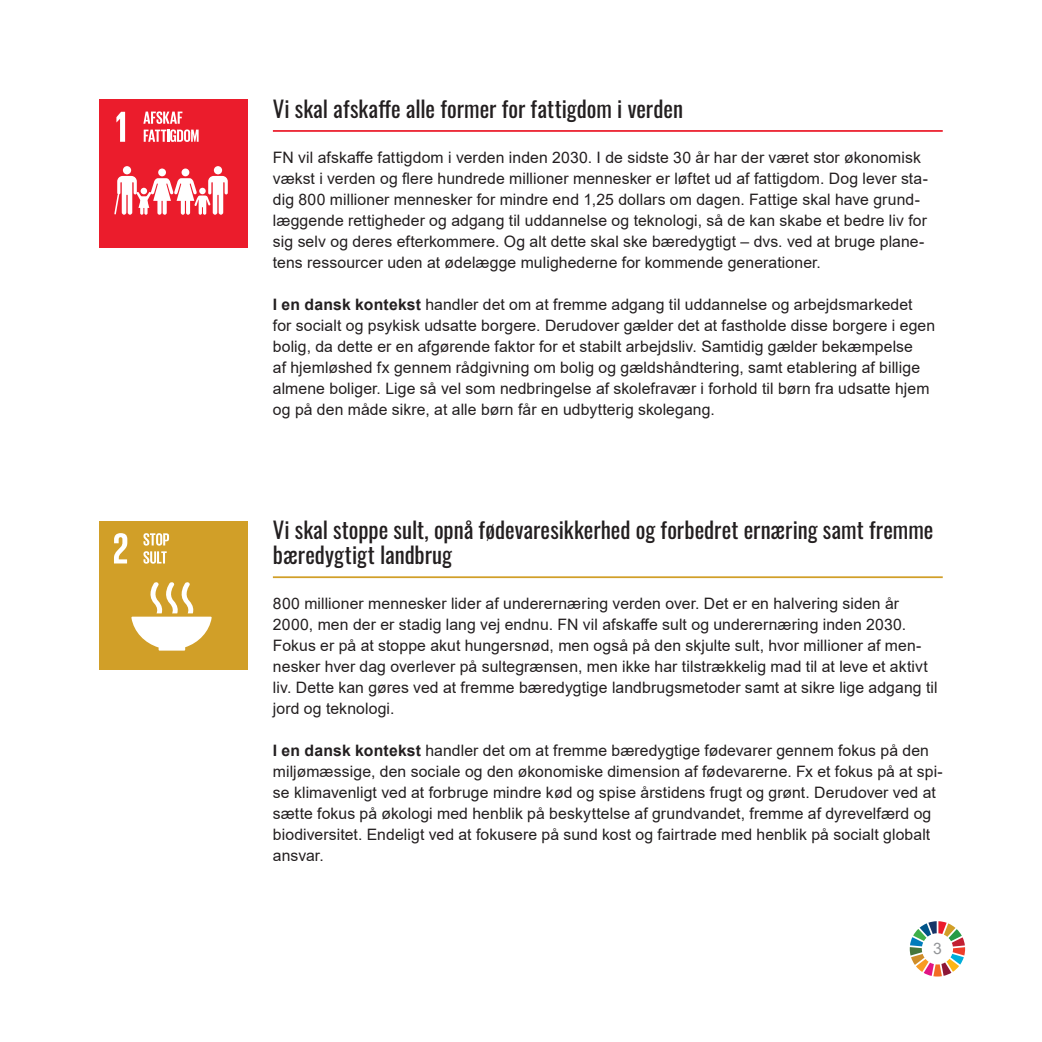
<style>
.page{position:relative;width:1042px;height:1042px;background:#fff}
.page>*{position:absolute;margin:0;border:0;box-sizing:border-box;transform-origin:0 0}
.t1{font:22.75px/24.5px "Oswald";color:#231f20}
.t2{font:15.75px/21px "Arial";letter-spacing:.005em;color:#231f20}
.t3{font:15.75px "Arial";color:#939598}
.s1{font-weight:700}
</style>
<div class="page">
<svg style="left:910px;top:921px;width:55px;height:55px"></svg>
<div style="left:99px;top:99px;width:149px;height:149px;background:#eb1c2c"></div>
<svg style="left:116px;top:112px;width:9px;height:30px"></svg>
<div style="left:214px;top:166px;width:8px;height:8px;background:#fff;border-radius:50%"></div>
<div style="left:182px;top:168px;width:7px;height:8px;background:#fff;border-radius:50%"></div>
<div style="left:158px;top:168px;width:8px;height:8px;background:#fff;border-radius:50%"></div>
<div style="left:123px;top:166px;width:8px;height:8px;background:#fff;border-radius:50%"></div>
<svg style="left:114px;top:176px;width:114px;height:39px"></svg>
<svg style="left:143px;top:111px;width:56px;height:31px"></svg>
<div style="left:99px;top:521px;width:149px;height:149px;background:#d19f28"></div>
<svg style="left:114px;top:533px;width:13px;height:30px"></svg>
<svg style="left:131px;top:582px;width:81px;height:68px"></svg>
<svg style="left:143px;top:533px;width:26px;height:31px"></svg>
<hr style="left:273px;top:130px;width:670px;height:2px;background:#eb1c2c">
<hr style="left:273px;top:576px;width:670px;height:2px;background:#d19f28">
<h1 class="t1" style="left:273px;top:94px;width:412px">Vi skal afskaffe alle former for fattigdom i verden</h1>
<p class="t2" style="left:273px;top:147px;width:656px">FN vil afskaffe fattigdom i verden inden 2030. I de sidste 30 år har der været stor økonomisk vækst i verden og flere hundrede millioner mennesker er løftet ud af fattigdom. Dog lever sta&shy;dig 800 millioner mennesker for mindre end 1,25 dollars om dagen. Fattige skal have grund&shy;læggende rettigheder og adgang til uddannelse og teknologi, så de kan skabe et bedre liv for sig selv og deres efterkommere. Og alt dette skal ske bæredygtigt – dvs. ved at bruge plane&shy;tens ressourcer uden at ødelægge mulighederne for kommende generationer.</p>
<p class="t2" style="left:273px;top:294px;width:664px"><span class="s1">I en dansk kontekst</span> handler det om at fremme adgang til uddannelse og arbejdsmarkedet<br>for socialt og psykisk udsatte borgere. Derudover gælder det at fastholde disse borgere i egen bolig, da dette er en afgørende faktor for et stabilt arbejdsliv. Samtidig gælder bekæmpelse<br>af hjemløshed fx gennem rådgivning om bolig og gældshåndtering, samt etablering af billige almene boliger. Lige så vel som nedbringelse af skolefravær i forhold til børn fra udsatte hjem og på den måde sikre, at alle børn får en udbytterig skolegang.</p>
<h1 class="t1" style="left:273px;top:516px;width:662px">Vi skal stoppe sult, opnå fødevaresikkerhed og forbedret ernæring samt fremme bæredygtigt landbrug</h1>
<p class="t2" style="left:273px;top:593px;width:666px">800 millioner mennesker lider af underernæring verden over. Det er en halvering siden år 2000, men der er stadig lang vej endnu. FN vil afskaffe sult og underernæring inden 2030.<br>Fokus er på at stoppe akut hungersnød, men også på den skjulte sult, hvor millioner af men&shy;nesker hver dag overlever på sultegrænsen, men ikke har tilstrækkelig mad til at leve et aktivt liv. Dette kan gøres ved at fremme bæredygtige landbrugsmetoder samt at sikre lige adgang til jord og teknologi.</p>
<p class="t2" style="left:273px;top:740px;width:671px"><span class="s1">I en dansk kontekst</span> handler det om at fremme bæredygtige fødevarer gennem fokus på den miljømæssige, den sociale og den økonomiske dimension af fødevarerne. Fx et fokus på at spi&shy;se klimavenligt ved at forbruge mindre kød og spise årstidens frugt og grønt. Derudover ved at sætte fokus på økologi med henblik på beskyttelse af grundvandet, fremme af dyrevelfærd og biodiversitet. Endeligt ved at fokusere på sund kost og fairtrade med henblik på socialt globalt ansvar.</p>
<p class="t3" style="left:933px;top:938px;width:10px">3</p>
</div>
